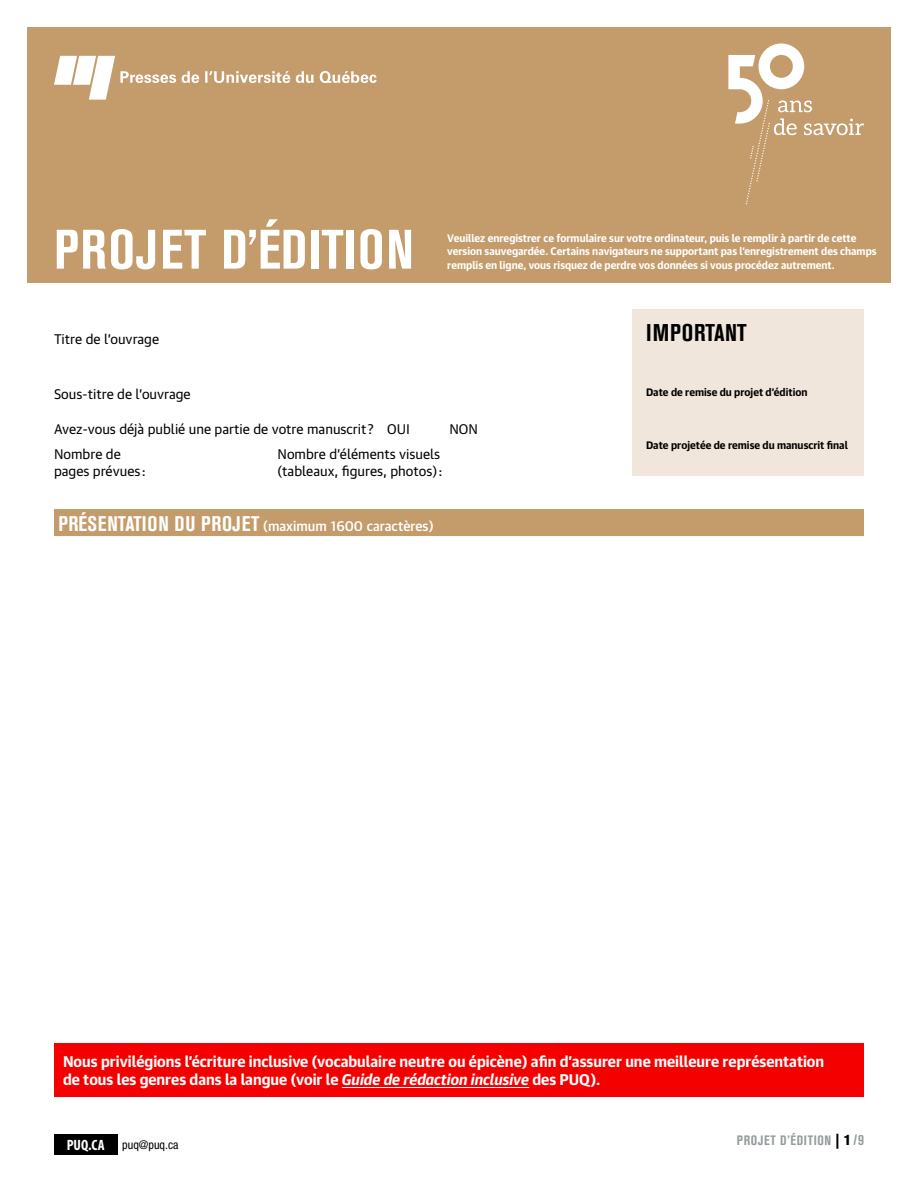
<style>
.page{position:relative;width:918px;height:1188px;background:#fff}
.page>*{position:absolute;margin:0;border:0;box-sizing:border-box;transform-origin:0 0}
.t1{font:700 condensed 55.05px "Akzidenz Grotesk BE";letter-spacing:.02em;color:#fff}
.t2{font:700 condensed 24px "Akzidenz Grotesk BE";letter-spacing:.02em;color:#000}
.t3{font:700 15px/18px "Guardian Text Sans";color:#fff}
.t4{font:13.5px "Guardian Text Sans";color:#000}
.t5{font:500 13.5px "Guardian Text Sans";color:#fff}
.t6{font:700 condensed 13.5px "Akzidenz Grotesk BE";letter-spacing:.05em;color:#959c9d}
.t7{font:condensed 12px "Helvetica Neue";color:#000}
.t8{font:700 10.5px/13.5px "Guardian Text Sans";color:#fff}
.t9{font:700 10.5px "Guardian Text Sans";color:#000}
.s1{font-family:"Akzidenz Grotesk BE";font-weight:700;font-stretch:condensed;font-size:21px}
.s2{font-style:italic}
.s3{font-family:"Myriad Pro";font-weight:700;font-size:15px;color:#fff}
.s4{font-stretch:normal;font-size:15px;color:#000}
.s5{font-size:15px}
</style>
<div class="page">
<div style="left:27px;top:27px;width:864px;height:256px;background:#c49b6b"></div>
<svg style="left:54px;top:56px;width:323px;height:44px"></svg>
<div style="left:54px;top:509px;width:810px;height:27px;background:#c49b6b"></div>
<div style="left:54px;top:1043px;width:810px;height:54px;background:#f50000"></div>
<hr style="left:342px;top:1087px;width:187px;height:1px;background:#fff">
<div style="left:633px;top:309px;width:231px;height:167px;background:#f1e6db"></div>
<svg style="left:728px;top:44px;width:136px;height:160px"></svg>
<div style="left:54px;top:1134px;width:63px;height:20px;background:#000"></div>
<h1 class="t1" style="left:54px;top:218px;width:361px">PROJET D’ÉDITION</h1>
<p class="t4" style="left:54px;top:328px;width:107px">Titre de l’ouvrage</p>
<p class="t8" style="left:447px;top:230px;width:431px">Veuillez enregistrer ce formulaire sur votre ordinateur, puis le remplir à partir de cette version sauvegardée. Certains navigateurs ne supportant pas l’enregistrement des champs remplis en ligne, vous risquez de perdre vos données si vous procédez autrement.</p>
<h2 class="t2" style="left:646px;top:319px;width:102px">IMPORTANT</h2>
<p class="t4" style="left:54px;top:383px;width:138px">Sous-titre de l’ouvrage</p>
<p class="t4" style="left:54px;top:418px;width:357px">Avez-vous déjà publié une partie de votre manuscrit ? OUI</p>
<p class="t4" style="left:449px;top:418px;width:30px">NON</p>
<p class="t4" style="left:54px;top:443px;width:68px">Nombre de</p>
<p class="t4" style="left:278px;top:443px;width:164px">Nombre d’éléments visuels</p>
<p class="t4" style="left:54px;top:460px;width:93px">pages prévues :</p>
<p class="t4" style="left:278px;top:460px;width:167px">(tableaux, figures, photos) :</p>
<p class="t5" style="left:58px;top:515px;width:377px"><span class="s1">PRÉSENTATION DU PROJET</span> (maximum 1600 caractères)</p>
<p class="t9" style="left:646px;top:384px;width:163px">Date de remise du projet d’édition</p>
<p class="t9" style="left:646px;top:436px;width:203px">Date projetée de remise du manuscrit final</p>
<h3 class="t3" style="left:63px;top:1050px;width:763px">Nous privilégions l’écriture inclusive (vocabulaire neutre ou épicène) afin d’assurer une meilleure représentation de tous les genres dans la langue (voir le <span class="s2">Guide de rédaction inclusive</span> des PUQ).</h3>
<p class="t7" style="left:67px;top:1138px;width:113px"><span class="s3">PUQ.CA</span> puq@puq.ca</p>
<p class="t6" style="left:737px;top:1133px;width:129px">PROJET D’ÉDITION <span class="s4">| 1</span><span class="s5">/9</span></p>
</div>
